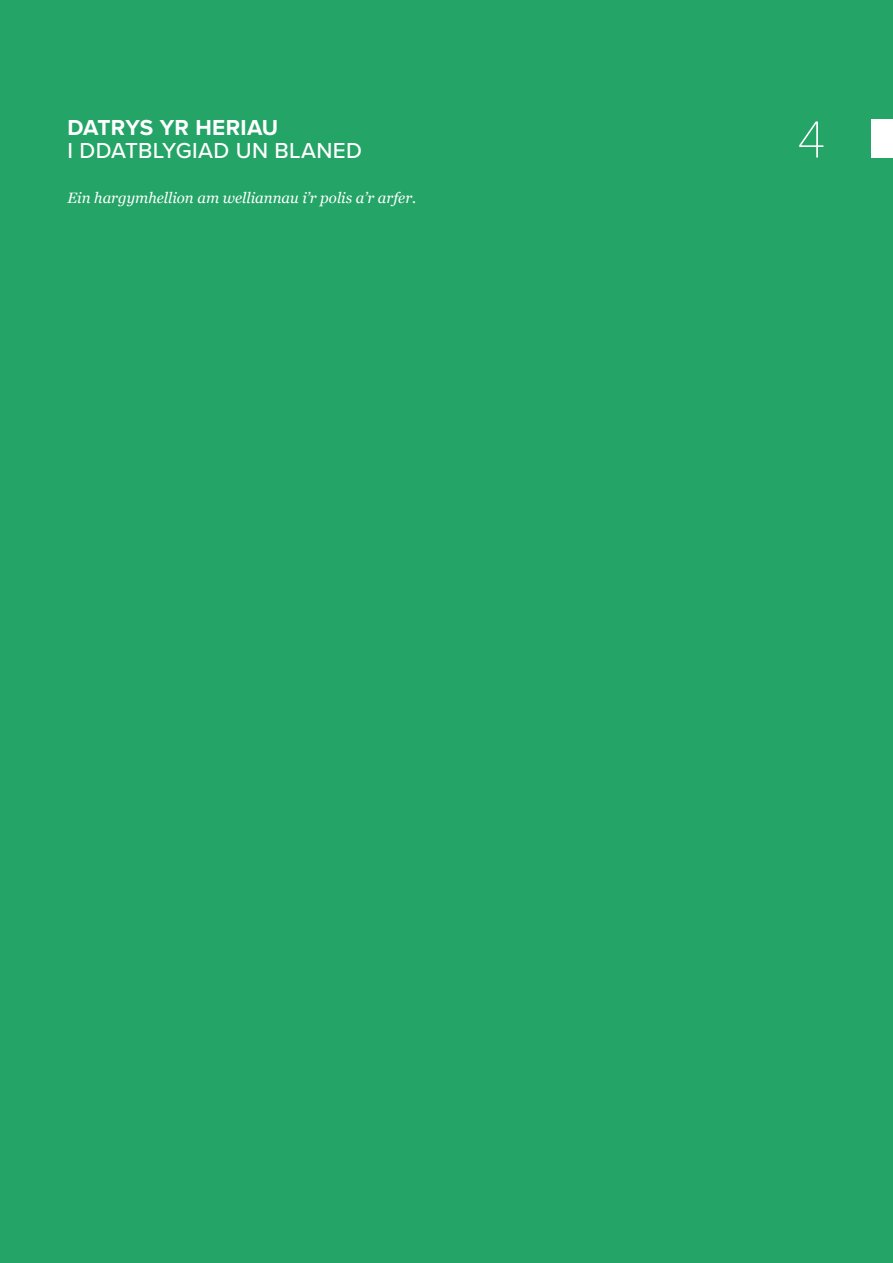
<style>
.page{position:relative;width:893px;height:1263px;background:#25a467}
.page>*{position:absolute;margin:0;border:0;box-sizing:border-box;transform-origin:0 0}
.t1{font:100 54px "Proxima Nova T";color:#fff}
.t2{font:500 22.5px "Proxima Nova";letter-spacing:.015em;color:#fff}
.t3{font:700 22.5px "Proxima Nova";letter-spacing:.015em;color:#fff}
.t4{font:italic 15px "Georgia";color:#fff}
</style>
<div class="page">
<div style="left:872px;top:119px;width:21px;height:39px;background:#fff"></div>
<h2 class="t3" style="left:68px;top:111px;width:212px">DATRYS YR HERIAU</h2>
<h2 class="t2" style="left:68px;top:133px;width:296px">I DDATBLYGIAD UN BLANED</h2>
<p class="t4" style="left:68px;top:186px;width:350px">Ein hargymhellion am welliannau i’r polis a’r arfer.</p>
<h1 class="t1" style="left:797px;top:99px;width:30px">4</h1>
</div>
